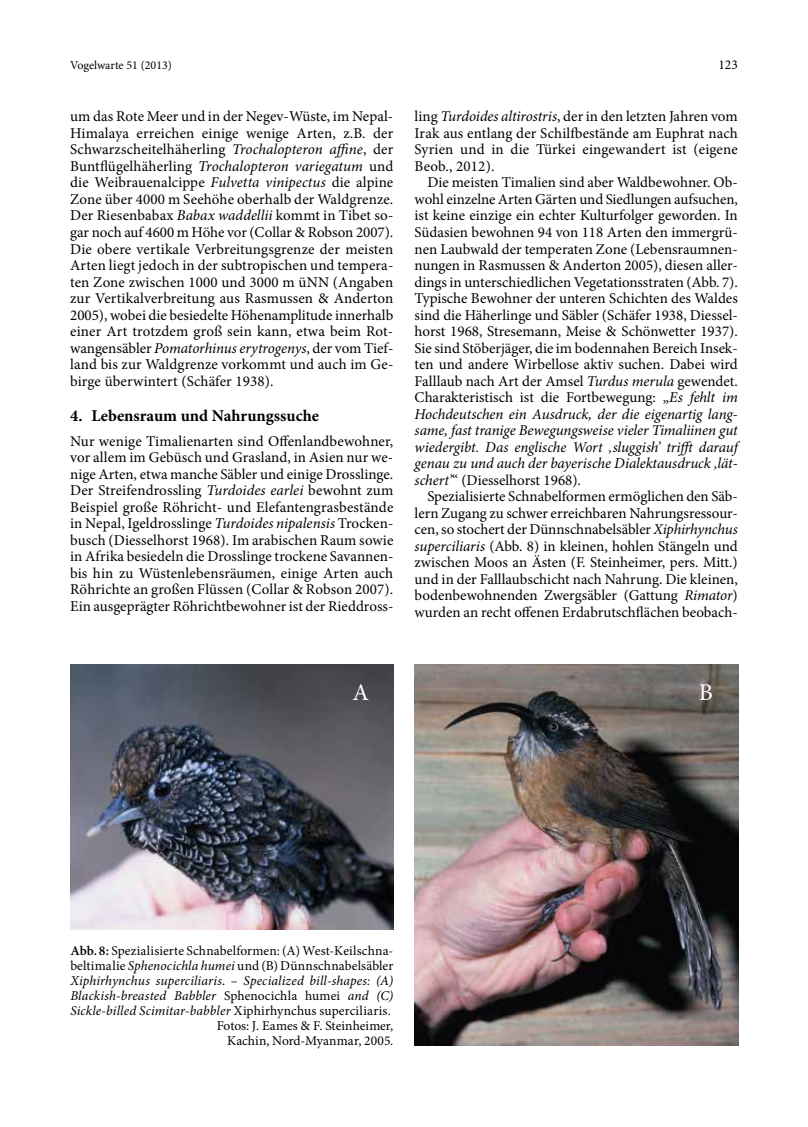
<style>
.page{position:relative;width:808px;height:1127px;background:#fff}
.page>*{position:absolute;margin:0;border:0;box-sizing:border-box;transform-origin:0 0}
.t1{font:24px "Minion Pro";color:#fff}
.t2{font:700 16.5px "Minion Pro";color:#000}
.t3{font:15px/16.5px "Minion Pro";color:#000;text-align:justify}
.t4{font:13.5px/15px "Minion Pro";letter-spacing:.005em;color:#000;text-align:right}
.t5{font:12px "Minion Pro";color:#000}
.s1{font-style:italic}
.s2{font-weight:600}
</style>
<div class="page">
<img style="left:70px;top:664px;width:323px;height:266px">
<img style="left:415px;top:664px;width:324px;height:381px">
<p class="t5" style="left:70px;top:57px;width:103px">Vogelwarte 51 (2013)</p>
<p class="t4" style="left:718px;top:58px;width:21px">123</p>
<p class="t3" style="left:70px;top:108px;width:325px">um das Rote Meer und in der Negev-Wüste, im Nepal-Himalaya erreichen einige wenige Arten, z.B. der Schwarzscheitelhäherling <span class="s1">Trochalopteron affine</span>, der Buntflügelhäherling <span class="s1">Trochalopteron variegatum</span> und die Weibrauenalcippe <span class="s1">Fulvetta vinipectus</span> die alpine Zone über 4000 m Seehöhe oberhalb der Waldgrenze.<br>Der Riesenbabax <span class="s1">Babax waddellii</span> kommt in Tibet so&shy;gar noch auf 4600 m Höhe vor (Collar &amp; Robson 2007).<br>Die obere vertikale Verbreitungsgrenze der meisten Arten liegt jedoch in der subtropischen und tempera&shy;ten Zone zwischen 1000 und 3000 m üNN (Angaben zur Vertikalverbreitung aus Rasmussen &amp; Anderton 2005), wobei die besiedelte Höhenamplitude innerhalb einer Art trotzdem groß sein kann, etwa beim Rot&shy;wangensäbler <span class="s1">Pomatorhinus erytrogenys</span>, der vom Tief&shy;land bis zur Waldgrenze vorkommt und auch im Ge&shy;birge überwintert (Schäfer 1938).</p>
<p class="t2" style="left:70px;top:404px;width:250px">4. Lebensraum und Nahrungssuche</p>
<p class="t3" style="left:70px;top:432px;width:325px">Nur wenige Timalienarten sind Offenlandbewohner, vor allem im Gebüsch und Grasland, in Asien nur we&shy;nige Arten, etwa manche Säbler und einige Drosslinge.<br>Der Streifendrossling <span class="s1">Turdoides earlei</span> bewohnt zum Beispiel große Röhricht- und Elefantengrasbestände in Nepal, Igeldrosslinge <span class="s1">Turdoides nipalensis</span> Trocken&shy;busch (Diesselhorst 1968). Im arabischen Raum sowie in Afrika besiedeln die Drosslinge trockene Savannen&shy;bis hin zu Wüstenlebensräumen, einige Arten auch Röhrichte an großen Flüssen (Collar &amp; Robson 2007).<br>Ein ausgeprägter Röhrichtbewohner ist der Rieddross-</p>
<p class="t3" style="left:415px;top:108px;width:325px">ling <span class="s1">Turdoides altirostris</span>, der in den letzten Jahren vom Irak aus entlang der Schilfbestände am Euphrat nach Syrien und in die Türkei eingewandert ist (eigene Beob., 2012).</p>
<p class="t3" style="left:415px;top:174px;width:325px;text-indent:13px">Die meisten Timalien sind aber Waldbewohner. Ob&shy;wohl einzelne Arten Gärten und Siedlungen aufsuchen, ist keine einzige ein echter Kulturfolger geworden. In Südasien bewohnen 94 von 118 Arten den immergrü&shy;nen Laubwald der temperaten Zone (Lebensraumnen&shy;nungen in Rasmussen &amp; Anderton 2005), diesen aller&shy;dings in unterschiedlichen Vegetationsstraten (Abb. 7).<br>Typische Bewohner der unteren Schichten des Waldes sind die Häherlinge und Säbler (Schäfer 1938, Diessel&shy;horst 1968, Stresemann, Meise &amp; Schönwetter 1937).<br>Sie sind Stöberjäger, die im bodennahen Bereich Insek&shy;ten und andere Wirbellose aktiv suchen. Dabei wird Falllaub nach Art der Amsel <span class="s1">Turdus merula</span> gewendet.<br>Charakteristisch ist die Fortbewegung: „<span class="s1">Es fehlt im Hochdeutschen ein Ausdruck, der die eigenartig lang&shy;same, fast tranige Bewegungsweise vieler Timaliinen gut wiedergibt. Das englische Wort ‚sluggish’ trifft darauf genau zu und auch der bayerische Dialektausdruck ‚lät&shy;schert’</span>“ (Diesselhorst 1968).</p>
<p class="t3" style="left:415px;top:488px;width:325px;text-indent:13px">Spezialisierte Schnabelformen ermöglichen den Säb&shy;lern Zugang zu schwer erreichbaren Nahrungsressour&shy;cen, so stochert der Dünnschnabelsäbler <span class="s1">Xiphirhynchus superciliaris</span> (Abb. 8) in kleinen, hohlen Stängeln und zwischen Moos an Ästen (F. Steinheimer, pers. Mitt.) und in der Falllaubschicht nach Nahrung. Die kleinen, bodenbewohnenden Zwergsäbler (Gattung <span class="s1">Rimator</span>) wurden an recht offenen Erdabrutschflächen beobach-</p>
<h1 class="t1" style="left:352px;top:677px;width:18px">A</h1>
<h1 class="t1" style="left:699px;top:677px;width:16px">B</h1>
<p class="t4" style="left:70px;top:943px;width:324px"><span class="s2">Abb.8:</span> Spezialisierte Schnabelformen: (A) West-Keilschna&shy;beltimalie <span class="s1">Sphenocichla humei</span> und (B) Dünnschnabelsäbler <span class="s1">Xiphirhynchus superciliaris</span>. – <span class="s1">Specialized bill-shapes: (A)<br>Blackish-breasted Babbler</span> Sphenocichla humei <span class="s1">and (C)<br>Sickle-billed Scimitar-babbler</span> Xiphirhynchus superciliaris.<br>Fotos: J. Eames &amp; F. Steinheimer,<br>Kachin, Nord-Myanmar, 2005.</p>
</div>
